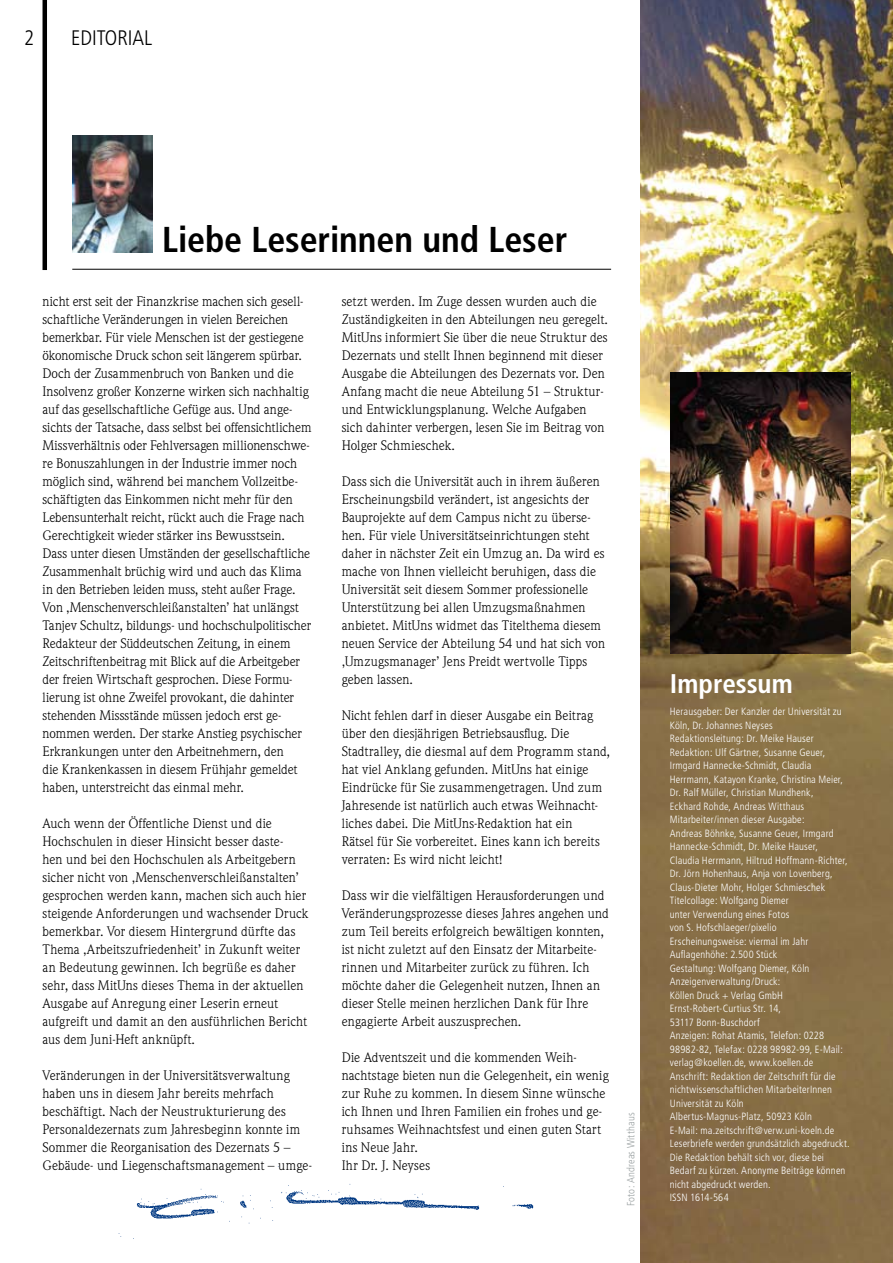
<style>
.page{position:relative;width:893px;height:1263px;background:#fff}
.page>*{position:absolute;margin:0;border:0;box-sizing:border-box;transform-origin:0 0}
.t1{font:700 condensed 36px "Frutiger";letter-spacing:-.005em;color:#000}
.t2{font:700 condensed 27px "Frutiger";color:#fff}
.t3{font:300 condensed 21px "Frutiger";color:#000}
.t4{font:13.5px/18px "Weidemann";letter-spacing:.005em;color:#000}
.t5{font:300 condensed 10.5px/13.5px "Frutiger";letter-spacing:.015em;color:#fff}
.t6{font:300 condensed 10.5px "Frutiger";letter-spacing:.015em;color:#9ca2a3}
</style>
<div class="page">
<hr style="left:43px;top:0;width:4px;height:270px;background:#000">
<img style="left:641px;top:0;width:252px;height:1263px">
<hr style="left:72px;top:269px;width:539px;height:1px;background:#000">
<img style="left:73px;top:135px;width:79px;height:117px">
<img style="left:118px;top:1164px;width:416px;height:75px">
<img style="left:671px;top:372px;width:179px;height:282px">
<h3 class="t3" style="left:24px;top:26px;width:12px">2</h3>
<h3 class="t3" style="left:71px;top:26px;width:83px">editorial</h3>
<h1 class="t1" style="left:162px;top:218px;width:407px">Liebe Leserinnen und Leser</h1>
<p class="t4" style="left:43px;top:292px;width:270px">nicht erst seit der Finanzkrise machen sich gesell&shy;schaftliche Veränderungen in vielen Bereichen bemerkbar. Für viele Menschen ist der gestiegene ökonomische Druck schon seit längerem spürbar.<br>Doch der Zusammenbruch von Banken und die Insolvenz großer Konzerne wirken sich nachhaltig auf das gesellschaftliche Gefüge aus. Und ange&shy;sichts der Tatsache, dass selbst bei offensichtlichem Missverhältnis oder Fehlversagen millionenschwe&shy;re Bonuszahlungen in der Industrie immer noch möglich sind, während bei manchem Vollzeitbe&shy;schäftigten das Einkommen nicht mehr für den Lebensunterhalt reicht, rückt auch die Frage nach Gerechtigkeit wieder stärker ins Bewusstsein.<br>Dass unter diesen Umständen der gesellschaftliche Zusammenhalt brüchig wird und auch das Klima in den Betrieben leiden muss, steht außer Frage.<br>Von ‚Menschenverschleißanstalten’ hat unlängst Tanjev Schultz, bildungs- und hochschulpolitischer Redakteur der Süddeutschen Zeitung, in einem Zeitschriftenbeitrag mit Blick auf die Arbeitgeber der freien Wirtschaft gesprochen. Diese Formu&shy;lierung ist ohne Zweifel provokant, die dahinter stehenden Missstände müssen jedoch erst ge&shy;nommen werden. Der starke Anstieg psychischer Erkrankungen unter den Arbeitnehmern, den<br>die Krankenkassen in diesem Frühjahr gemeldet haben, unterstreicht das einmal mehr.</p>
<p class="t4" style="left:43px;top:814px;width:267px">Auch wenn der Öffentliche Dienst und die Hochschulen in dieser Hinsicht besser daste-<br>hen und bei den Hochschulen als Arbeitgebern sicher nicht von ‚Menschenverschleißanstalten’ gesprochen werden kann, machen sich auch hier steigende Anforderungen und wachsender Druck bemerkbar. Vor diesem Hintergrund dürfte das Thema ‚Arbeitszufriedenheit’ in Zukunft weiter an Bedeutung gewinnen. Ich begrüße es daher sehr, dass MitUns dieses Thema in der aktuellen Ausgabe auf Anregung einer Leserin erneut aufgreift und damit an den ausführlichen Bericht aus dem Juni-Heft anknüpft.</p>
<p class="t4" style="left:43px;top:1066px;width:271px">Veränderungen in der Universitätsverwaltung haben uns in diesem Jahr bereits mehrfach beschäftigt. Nach der Neustrukturierung des Personaldezernats zum Jahresbeginn konnte im Sommer die Reorganisation des Dezernats 5 – Gebäude- und Liegenschaftsmanagement – umge-</p>
<p class="t4" style="left:342px;top:292px;width:268px">setzt werden. Im Zuge dessen wurden auch die Zuständigkeiten in den Abteilungen neu geregelt.<br>MitUns informiert Sie über die neue Struktur des Dezernats und stellt Ihnen beginnend mit dieser Ausgabe die Abteilungen des Dezernats vor. Den Anfang macht die neue Abteilung 51 – Struktur&shy;und Entwicklungsplanung. Welche Aufgaben sich dahinter verbergen, lesen Sie im Beitrag von Holger Schmieschek.</p>
<p class="t4" style="left:342px;top:472px;width:265px">Dass sich die Universität auch in ihrem äußeren Erscheinungsbild verändert, ist angesichts der Bauprojekte auf dem Campus nicht zu überse&shy;hen. Für viele Universitätseinrichtungen steht daher in nächster Zeit ein Umzug an. Da wird es mache von Ihnen vielleicht beruhigen, dass die Universität seit diesem Sommer professionelle Unterstützung bei allen Umzugsmaßnahmen anbietet. MitUns widmet das Titelthema diesem neuen Service der Abteilung 54 und hat sich von ‚Umzugsmanager’ Jens Preidt wertvolle Tipps geben lassen.</p>
<p class="t4" style="left:342px;top:706px;width:270px">Nicht fehlen darf in dieser Ausgabe ein Beitrag über den diesjährigen Betriebsausflug. Die Stadtralley, die diesmal auf dem Programm stand, hat viel Anklang gefunden. MitUns hat einige Eindrücke für Sie zusammengetragen. Und zum Jahresende ist natürlich auch etwas Weihnacht&shy;liches dabei. Die MitUns-Redaktion hat ein<br>Rätsel für Sie vorbereitet. Eines kann ich bereits verraten: Es wird nicht leicht!</p>
<p class="t4" style="left:342px;top:886px;width:269px">Dass wir die vielfältigen Herausforderungen und Veränderungsprozesse dieses Jahres angehen und zum Teil bereits erfolgreich bewältigen konnten, ist nicht zuletzt auf den Einsatz der Mitarbeite&shy;rinnen und Mitarbeiter zurück zu führen. Ich möchte daher die Gelegenheit nutzen, Ihnen an dieser Stelle meinen herzlichen Dank für Ihre engagierte Arbeit auszusprechen.</p>
<p class="t4" style="left:342px;top:1048px;width:269px">Die Adventszeit und die kommenden Weih&shy;nachtstage bieten nun die Gelegenheit, ein wenig zur Ruhe zu kommen. In diesem Sinne wünsche ich Ihnen und Ihren Familien ein frohes und ge&shy;ruhsames Weihnachtsfest und einen guten Start ins Neue Jahr.<br>Ihr Dr. J. Neyses</p>
<p class="t6" style="left:625px;top:1206px;width:95px;rotate:-90deg">Foto: Andreas Witthaus</p>
<h2 class="t2" style="left:670px;top:668px;width:125px">Impressum</h2>
<p class="t5" style="left:670px;top:705px;width:181px">Herausgeber: Der Kanzler der Universität zu Köln, Dr. Johannes Neyses<br>Redaktionsleitung: Dr. Meike Hauser Redaktion: Ulf Gärtner, Susanne Geuer, Irmgard Hannecke-Schmidt, Claudia Herrmann, Katayon Kranke, Christina Meier, Dr. Ralf Müller, Christian Mundhenk,<br>Eckhard Rohde, Andreas Witthaus Mitarbeiter/innen dieser Ausgabe:<br>Andreas Böhnke, Susanne Geuer, Irmgard Hannecke-Schmidt, Dr. Meike Hauser, Claudia Herrmann, Hiltrud Hoffmann-Richter, Dr. Jörn Hohenhaus, Anja von Lovenberg, Claus-Dieter Mohr, Holger Schmieschek Titelcollage: Wolfgang Diemer<br>unter Verwendung eines Fotos<br>von S. Hofschlaeger/pixelio Erscheinungsweise: viermal im Jahr Auflagenhöhe: 2.500 Stück<br>Gestaltung: Wolfgang Diemer, Köln Anzeigenverwaltung/Druck:<br>Köllen Druck + Verlag GmbH Ernst-Robert-Curtius Str. 14,<br>53117 Bonn-Buschdorf<br>Anzeigen: Rohat Atamis, Telefon: 0228<br>98982-82, Telefax: 0228 98982-99, E-Mail: verlag@koellen.de, www.koellen.de Anschrift: Redaktion der Zeitschrift für die nichtwissenschaftlichen MitarbeiterInnen Universität zu Köln<br>Albertus-Magnus-Platz, 50923 Köln<br>E-Mail: ma.zeitschrift@verw.uni-koeln.de Leserbriefe werden grundsätzlich abgedruckt.<br>Die Redaktion behält sich vor, diese bei Bedarf zu kürzen. Anonyme Beiträge können nicht abgedruckt werden.<br>ISSN 1614-564</p>
</div>
